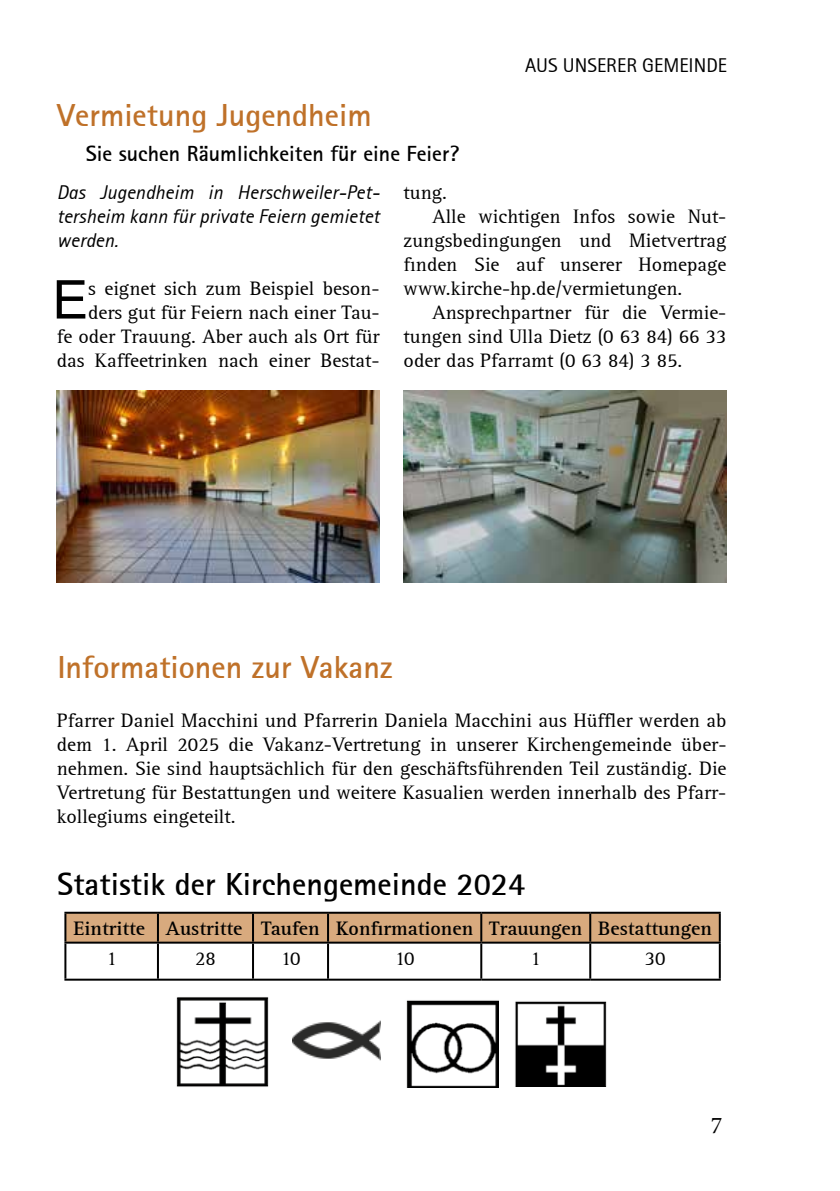
<style>
.page{position:relative;width:840px;height:1191px;background:#fff}
.page>*{position:absolute;margin:0;border:0;box-sizing:border-box;transform-origin:0 0}
.t1{font:53.6px "Arial";color:#000}
.t2{font:700 32px "Rotis Sans Serif";color:#bf7129}
.t3{font:700 32px "Rotis Sans Serif";color:#000}
.t4{font:24px "Minion Pro";color:#000}
.t5{font:700 22px "Rotis Sans Serif";color:#000}
.t6{font:20px/24px "Rotis Serif";color:#000;text-align:right}
.t7{font:italic 20px/24px "Rotis Sans Serif";color:#000;text-align:justify}
.t8{font:700 20px "Rotis Serif";color:#000}
.t9{font:20px "Rotis Sans Serif";color:#000}
</style>
<div class="page">
<div style="left:66px;top:913px;width:652px;height:28px;background:#d8aa7e"></div>
<hr style="left:64px;top:911px;width:94px;height:2px;background:#000">
<hr style="left:64px;top:913px;width:2px;height:28px;background:#000">
<hr style="left:158px;top:911px;width:95px;height:2px;background:#000">
<hr style="left:157px;top:913px;width:2px;height:28px;background:#000">
<hr style="left:253px;top:911px;width:75px;height:2px;background:#000">
<hr style="left:252px;top:913px;width:2px;height:28px;background:#000">
<hr style="left:328px;top:911px;width:153px;height:2px;background:#000">
<hr style="left:327px;top:913px;width:2px;height:28px;background:#000">
<hr style="left:481px;top:911px;width:109px;height:2px;background:#000">
<hr style="left:480px;top:913px;width:2px;height:28px;background:#000">
<hr style="left:590px;top:911px;width:130px;height:2px;background:#000">
<hr style="left:589px;top:913px;width:2px;height:28px;background:#000">
<hr style="left:718px;top:913px;width:2px;height:28px;background:#000">
<hr style="left:64px;top:941px;width:94px;height:2px;background:#000">
<hr style="left:64px;top:943px;width:2px;height:35px;background:#000">
<hr style="left:158px;top:941px;width:95px;height:2px;background:#000">
<hr style="left:157px;top:943px;width:2px;height:35px;background:#000">
<hr style="left:253px;top:941px;width:75px;height:2px;background:#000">
<hr style="left:252px;top:943px;width:2px;height:35px;background:#000">
<hr style="left:328px;top:941px;width:153px;height:2px;background:#000">
<hr style="left:327px;top:943px;width:2px;height:35px;background:#000">
<hr style="left:481px;top:941px;width:109px;height:2px;background:#000">
<hr style="left:480px;top:943px;width:2px;height:35px;background:#000">
<hr style="left:590px;top:941px;width:130px;height:2px;background:#000">
<hr style="left:589px;top:943px;width:2px;height:35px;background:#000">
<hr style="left:718px;top:943px;width:2px;height:35px;background:#000">
<hr style="left:64px;top:978px;width:94px;height:2px;background:#000">
<hr style="left:158px;top:978px;width:95px;height:2px;background:#000">
<hr style="left:253px;top:978px;width:75px;height:2px;background:#000">
<hr style="left:328px;top:978px;width:153px;height:2px;background:#000">
<hr style="left:481px;top:978px;width:109px;height:2px;background:#000">
<hr style="left:590px;top:978px;width:130px;height:2px;background:#000">
<img style="left:176px;top:997px;width:93px;height:90px">
<img style="left:406px;top:1000px;width:92px;height:87px">
<img style="left:515px;top:1001px;width:92px;height:85px">
<img style="left:293px;top:1020px;width:87px;height:41px">
<img style="left:57px;top:390px;width:322px;height:192px">
<img style="left:403px;top:390px;width:323px;height:192px">
<p class="t9" style="left:525px;top:53px;width:203px">AUS UNSERER GEMEINDE</p>
<h2 class="t2" style="left:57px;top:95px;width:316px">Vermietung Jugendheim</h2>
<p class="t5" style="left:86px;top:140px;width:375px">Sie suchen Räumlichkeiten für eine Feier?</p>
<p class="t7" style="left:57px;top:180px;width:324px">Das Jugendheim in Herschweiler-Pet&shy;tersheim kann für private Feiern gemietet werden.</p>
<h1 class="t1" style="left:52px;top:263px;width:37px">E</h1>
<p class="t6" style="left:403px;top:180px;width:45px">tung.</p>
<p class="t6" style="left:432px;top:204px;width:296px">Alle wichtigen Infos sowie Nut-</p>
<p class="t6" style="left:403px;top:228px;width:324px">zungsbedingungen und Mietvertrag</p>
<p class="t6" style="left:403px;top:252px;width:324px">finden Sie auf unserer Homepage</p>
<p class="t6" style="left:403px;top:276px;width:280px">www.kirche-hp.de/vermietungen.</p>
<p class="t6" style="left:432px;top:300px;width:296px">Ansprechpartner für die Vermie-</p>
<p class="t6" style="left:403px;top:324px;width:324px">tungen sind Ulla Dietz (0 63 84) 66 33</p>
<p class="t6" style="left:403px;top:348px;width:280px">oder das Pfarramt (0 63 84) 3 85.</p>
<p class="t6" style="left:57px;top:276px;width:324px">s eignet sich zum Beispiel beson&shy;ders gut für Feiern nach einer Tau-<br>fe oder Trauung. Aber auch als Ort für das Kaffeetrinken nach einer Bestat-</p>
<h2 class="t2" style="left:57px;top:647px;width:336px">Informationen zur Vakanz</h2>
<p class="t6" style="left:57px;top:708px;width:670px;text-align:justify">Pfarrer Daniel Macchini und Pfarrerin Daniela Macchini aus Hüffler werden ab dem 1. April 2025 die Vakanz-Vertretung in unserer Kirchengemeinde über&shy;nehmen. Sie sind hauptsächlich für den geschäftsführenden Teil zuständig. Die Vertretung für Bestattungen und weitere Kasualien werden innerhalb des Pfarr&shy;kollegiums eingeteilt.</p>
<h2 class="t3" style="left:57px;top:863px;width:469px">Statistik der Kirchengemeinde 2024</h2>
<p class="t8" style="left:73px;top:916px;width:639px">Eintritte Austritte Taufen Konfirmationen Trauungen Bestattungen</p>
<p class="t6" style="left:106px;top:946px;width:12px">1</p>
<p class="t6" style="left:195px;top:946px;width:22px">28</p>
<p class="t6" style="left:280px;top:946px;width:21px">10</p>
<p class="t6" style="left:394px;top:946px;width:21px">10</p>
<p class="t6" style="left:530px;top:946px;width:12px">1</p>
<p class="t6" style="left:644px;top:946px;width:22px">30</p>
<p class="t4" style="left:710px;top:1109px;width:13px">7</p>
</div>
